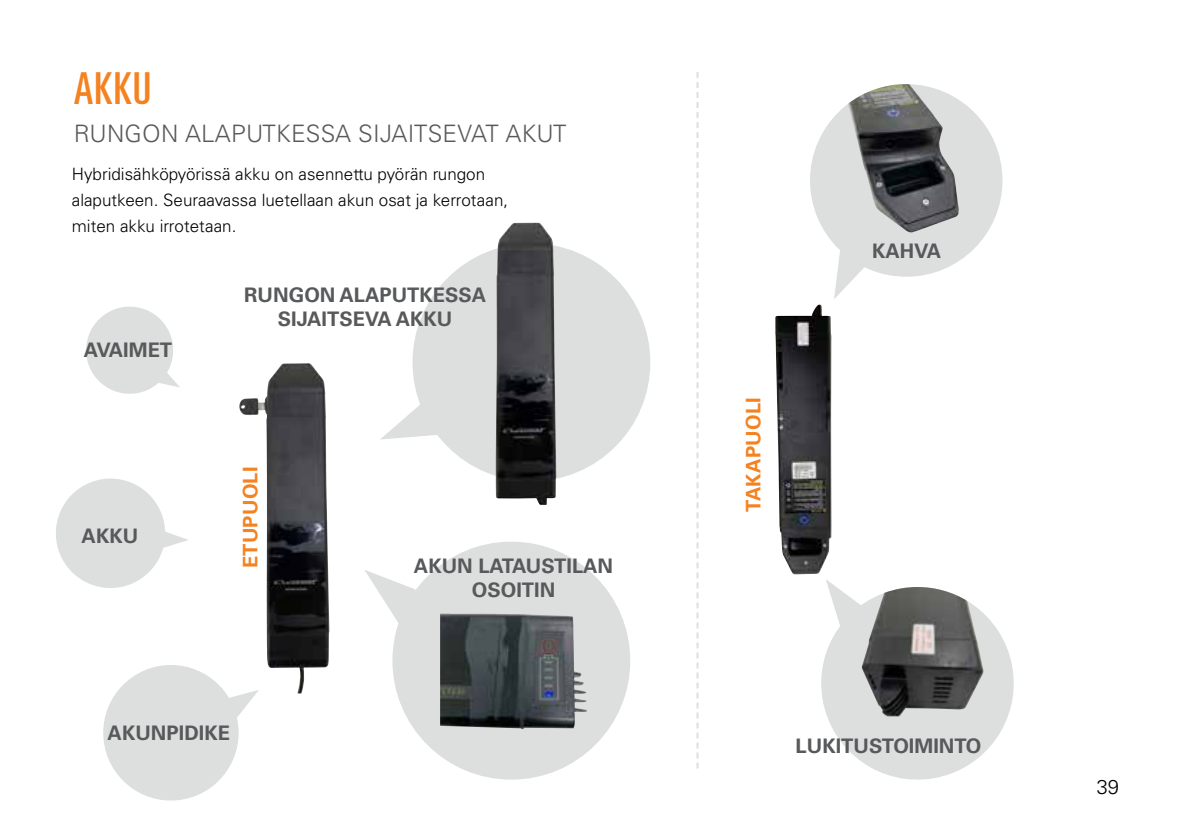
<style>
.page{position:relative;width:1191px;height:840px;background:#fff}
.page>*{position:absolute;margin:0;border:0;box-sizing:border-box;transform-origin:0 0}
.t1{font:ultra-condensed 44px "Univers LT Std";color:#f58220}
.t2{font:300 24px "Univers LT Std";letter-spacing:.01em;color:#58595b}
.t3{font:700 20px/24px "Univers LT Std";color:#58595b;text-align:center}
.t4{font:700 20px "Univers LT Std";letter-spacing:.01em;color:#f58220}
.t5{font:300 20px "Univers LT Std";color:#000}
.t6{font:300 17px/26px "Univers LT Std";color:#000}
</style>
<div class="page">
<img style="left:239px;top:363px;width:90px;height:330px">
<div style="left:392px;top:541px;width:238px;height:238px;background:#dddfdf;border-radius:50%"></div>
<svg style="left:365px;top:570px;width:64px;height:88px"></svg>
<div style="left:412px;top:243px;width:238px;height:238px;background:#dddfdf;border-radius:50%"></div>
<svg style="left:380px;top:376px;width:82px;height:83px"></svg>
<img style="left:440px;top:613px;width:147px;height:115px">
<img style="left:775px;top:304px;width:56px;height:270px">
<div style="left:810px;top:84px;width:192px;height:192px;background:#dddfdf;border-radius:50%"></div>
<img style="left:848px;top:84px;width:111px;height:149px">
<svg style="left:826px;top:222px;width:69px;height:77px"></svg>
<svg style="left:821px;top:614px;width:193px;height:166px;fill:#dddfdf"></svg>
<img style="left:861px;top:587px;width:123px;height:129px">
<svg style="left:825px;top:579px;width:55px;height:74px"></svg>
<svg style="left:86px;top:306px;width:94px;height:88px"></svg>
<div style="left:56px;top:478px;width:109px;height:109px;background:#dddfdf;border-radius:50%"></div>
<svg style="left:156px;top:516px;width:32px;height:47px"></svg>
<div style="left:103px;top:664px;width:136px;height:136px;background:#dddfdf;border-radius:50%"></div>
<svg style="left:223px;top:676px;width:36px;height:62px"></svg>
<img style="left:495px;top:222px;width:61px;height:282px">
<svg style="left:696px;top:72px;width:2px;height:696px"></svg>
<h1 class="t1" style="left:74px;top:63px;width:79px">AKKU</h1>
<h2 class="t2" style="left:74px;top:119px;width:494px">RUNGON ALAPUTKESSA SIJAITSEVAT AKUT</h2>
<p class="t6" style="left:72px;top:161px;width:438px">Hybridisähköpyörissä akku on asennettu pyörän rungon alaputkeen. Seuraavassa luetellaan akun osat ja kerrotaan, miten akku irrotetaan.</p>
<p class="t3" style="left:84px;top:338px;width:90px">AVAIMET</p>
<p class="t3" style="left:82px;top:523px;width:58px">AKKU</p>
<p class="t3" style="left:244px;top:282px;width:243px">RUNGON ALAPUTKESSA<br>SIJAITSEVA AKKU</p>
<p class="t4" style="left:239px;top:568px;width:103px;rotate:-90deg">ETUPUOLI</p>
<p class="t3" style="left:414px;top:553px;width:201px">AKUN LATAUSTILAN<br>OSOITIN</p>
<p class="t3" style="left:108px;top:720px;width:124px">AKUNPIDIKE</p>
<p class="t4" style="left:741px;top:511px;width:116px;rotate:-90deg">TAKAPUOLI</p>
<p class="t3" style="left:872px;top:238px;width:71px">KAHVA</p>
<p class="t3" style="left:795px;top:733px;width:187px">LUKITUSTOIMINTO</p>
<p class="t5" style="left:1096px;top:774px;width:24px">39</p>
</div>
